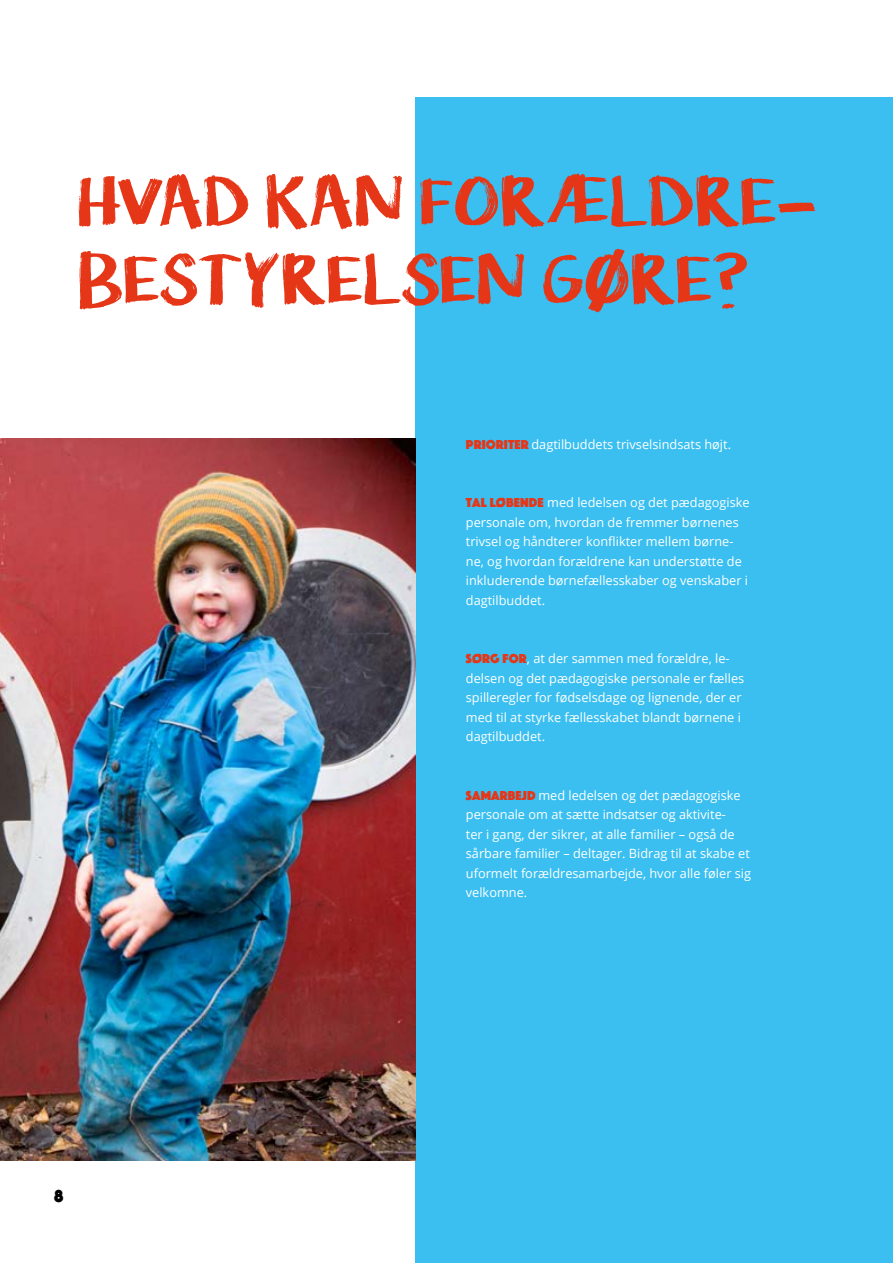
<style>
.page{position:relative;width:893px;height:1263px;background:#fff}
.page>*{position:absolute;margin:0;border:0;box-sizing:border-box;transform-origin:0 0}
.t1{font:60px/78px "KG Lifeis Messy";color:#e63618}
.t2{font:18px "Phosphate Solid";color:#000}
.t3{font:12.75px/19.5px "Open Sans";color:#fff}
.s1{font-family:"Phosphate Solid";font-size:13.5px;color:#e63618}
</style>
<div class="page">
<div style="left:415px;top:97px;width:478px;height:1166px;background:#3abff0"></div>
<img style="left:0;top:438px;width:415px;height:722px">
<h1 class="t1" style="left:78px;top:164px;width:739px">HVAD KAN FORÆLDRE-<br>BESTYRELSEN GØRE?</h1>
<p class="t3" style="left:466px;top:434px;width:267px"><span class="s1">PRIORITER</span> dagtilbuddets trivselsindsats højt.</p>
<p class="t3" style="left:466px;top:492px;width:285px"><span class="s1">TAL LØBENDE</span> med ledelsen og det pædagogiske personale om, hvordan de fremmer børnenes trivsel og håndterer konflikter mellem børne&shy;ne, og hvordan forældrene kan understøtte de inkluderende børnefællesskaber og venskaber i dagtilbuddet.</p>
<p class="t3" style="left:466px;top:648px;width:280px"><span class="s1">SØRG FOR</span>, at der sammen med forældre, le&shy;delsen og det pædagogiske personale er fælles spilleregler for fødselsdage og lignende, der er med til at styrke fællesskabet blandt børnene i dagtilbuddet.</p>
<p class="t3" style="left:466px;top:785px;width:287px"><span class="s1">SAMARBEJD</span> med ledelsen og det pædagogiske personale om at sætte indsatser og aktivite-<br>ter i gang, der sikrer, at alle familier – også de sårbare familier – deltager. Bidrag til at skabe et uformelt forældresamarbejde, hvor alle føler sig velkomne.</p>
<h2 class="t2" style="left:54px;top:1183px;width:11px">8</h2>
</div>
